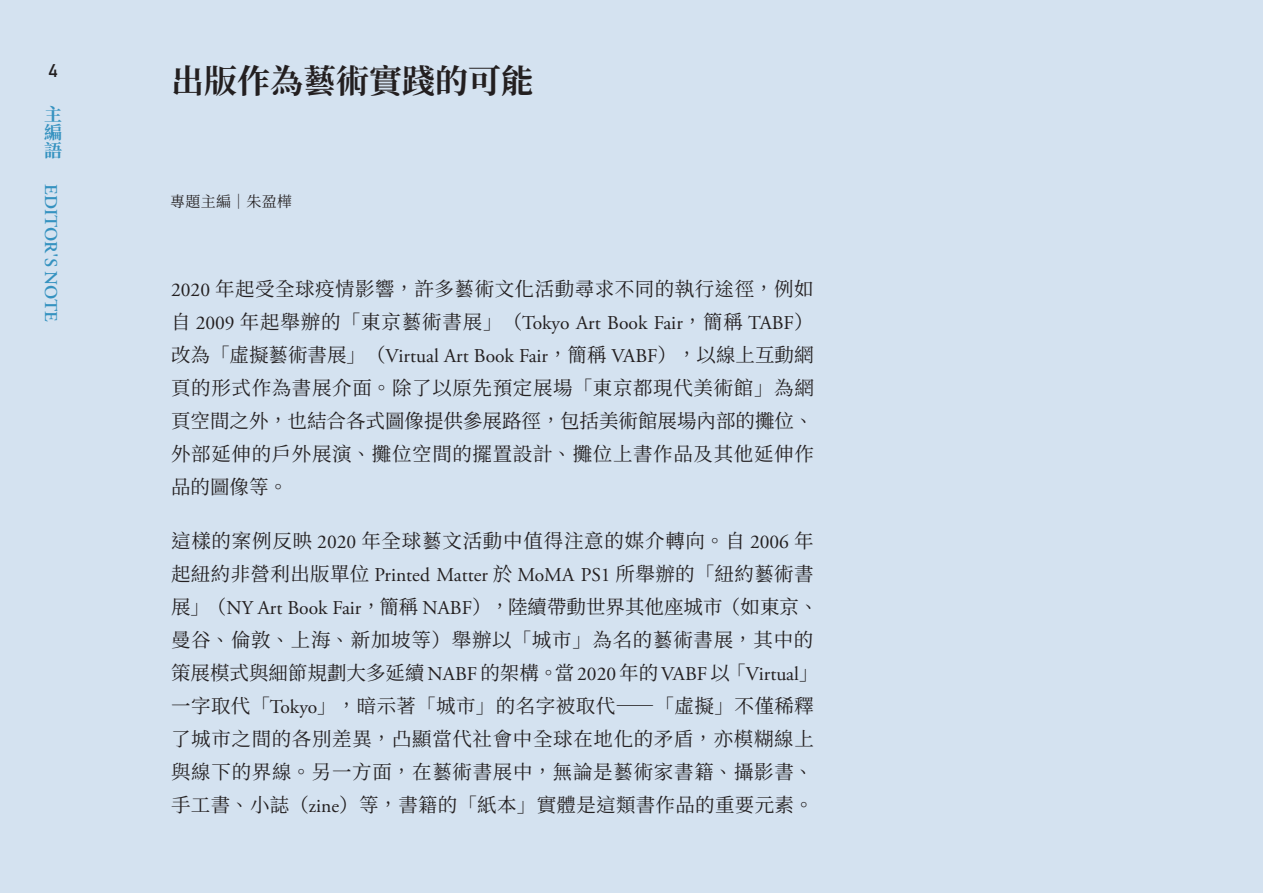
<style>
.page{position:relative;width:1263px;height:893px;background:#d4e2f0}
.page>*{position:absolute;margin:0;border:0;box-sizing:border-box;transform-origin:0 0}
.t1{font:700 33px "Source Han Serif TC";color:#231f20}
.t2{font:19.5px/33px "Source Han Serif TC";letter-spacing:.03em;color:#231f20;text-align:justify}
.t3{font:19.5px "Adobe Garamond Pro";color:#231f20}
.t4{font:600 18px "Adobe Garamond Pro";color:#3592c0}
.t5{font:700 18px/18px "Source Han Serif TC";color:#3592c0;text-align:justify}
.t6{font:700 18px "DIN Alternate";color:#231f20}
.t7{font:15px "Source Han Serif TC";letter-spacing:.02em;color:#231f20}
.s1{font-family:"Adobe Garamond Pro"}
.s2{font-family:"Source Han Serif TC"}
</style>
<div class="page">
<p class="t6" style="left:49px;top:57px;width:10px">4</p>
<p class="t5" style="left:44px;top:106px;width:19px">主編語</p>
<p class="t4" style="left:61px;top:184px;width:138px;rotate:90deg">EDITOR'S NOTE</p>
<h1 class="t1" style="left:171px;top:62px;width:365px">出版作為藝術實踐的可能</h1>
<p class="t7" style="left:170px;top:193px;width:124px">專題主編｜朱盈樺</p>
<p class="t2" style="left:171px;top:272px;width:644px"><span class="s1">2020</span> 年起受全球疫情影響，許多藝術文化活動尋求不同的執行途徑，例如</p>
<p class="t3" style="left:171px;top:311px;width:644px"><span class="s2">自</span> 2009 <span class="s2">年起舉辦的「東京藝術書展」（</span>Tokyo Art Book Fair<span class="s2">，簡稱</span> TABF<span class="s2">）</span></p>
<p class="t2" style="left:171px;top:338px;width:644px">改為「虛擬藝術書展」（<span class="s1">Virtual Art Book Fair</span>，簡稱 <span class="s1">VABF</span>），以線上互動網頁的形式作為書展介面。除了以原先預定展場「東京都現代美術館」為網頁空間之外，也結合各式圖像提供參展路徑，包括美術館展場內部的攤位、外部延伸的戶外展演、攤位空間的擺置設計、攤位上書作品及其他延伸作品的圖像等。</p>
<p class="t2" style="left:171px;top:525px;width:649px;text-align:left">這樣的案例反映 <span class="s1">2020</span> 年全球藝文活動中值得注意的媒介轉向。自 <span class="s1">2006</span> 年起紐約非營利出版單位 <span class="s1">Printed Matter</span> 於 <span class="s1">MoMA PS1</span> 所舉辦的「紐約藝術書展」（<span class="s1">NY Art Book Fair</span>，簡稱 <span class="s1">NABF</span>），陸續帶動世界其他座城市（如東京、曼谷、倫敦、上海、新加坡等）舉辦以「城市」為名的藝術書展，其中的策展模式與細節規劃大多延續<span class="s1">NABF</span>的架構。當<span class="s1">2020</span> 年的 <span class="s1">VABF</span>以「<span class="s1">Virtual</span>」一字取代「<span class="s1">Tokyo</span>」，暗示著「城市」的名字被取代⸺「虛擬」不僅稀釋了城市之間的各別差異，凸顯當代社會中全球在地化的矛盾，亦模糊線上與線下的界線。另一方面，在藝術書展中，無論是藝術家書籍、攝影書、手工書、小誌（<span class="s1">zine</span>）等，書籍的「紙本」實體是這類書作品的重要元素。</p>
</div>
